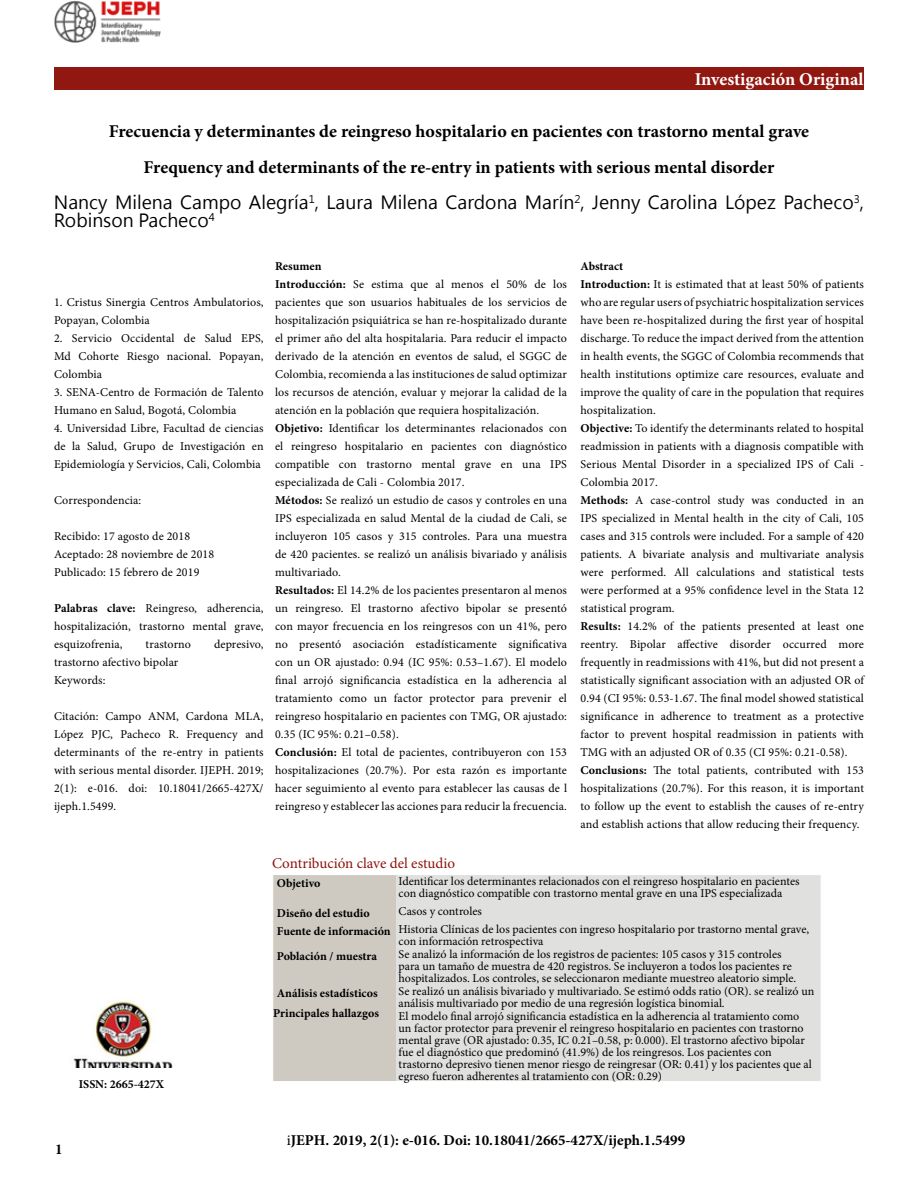
<style>
.page{position:relative;width:918px;height:1188px;background:#fff}
.page>*{position:absolute;margin:0;border:0;box-sizing:border-box;transform-origin:0 0}
.t1{font:700 18px/36px "Minion Pro";color:#000;text-align:center}
.t2{font:18px/18px "Microsoft Jheng Hei";color:#000}
.t3{font:700 18px "Minion Pro";color:#fff}
.t4{font:700 15px "Minion Pro";color:#000}
.t5{font:15px "Minion Pro";color:#8e140b}
.t6{font:12px/18px "Minion Pro";letter-spacing:.005em;color:#000}
.t7{font:700 12px "Minion Pro";color:#000}
.s1{font-weight:700}
.s2{font-weight:400}
</style>
<div class="page">
<div style="left:54px;top:68px;width:810px;height:22px;background:#911711"></div>
<img style="left:73px;top:999px;width:100px;height:69px">
<img style="left:54px;top:1px;width:107px;height:42px">
<div style="left:396px;top:875px;width:425px;height:206px;background:#e0e0df"></div>
<div style="left:273px;top:875px;width:123px;height:206px;background:#cecac2"></div>
<h1 class="t3" style="left:695px;top:67px;width:170px">Investigación Original</h1>
<h1 class="t1" style="left:109px;top:113px;width:702px">Frecuencia y determinantes de reingreso hospitalario en pacientes con trastorno mental grave<br>Frequency and determinants of the re-entry in patients with serious mental disorder</h1>
<h1 class="t2" style="left:54px;top:194px;width:811px">Nancy Milena Campo Alegría<sup>1</sup>, Laura Milena Cardona Marín<sup>2</sup>, Jenny Carolina López Pacheco<sup>3</sup>,<br>Robinson Pacheco<sup>4</sup></h1>
<p class="t6" style="left:275px;top:257px;width:293px"><span class="s1">Resumen<br>Introducción:</span> Se estima que al menos el 50% de los pacientes que son usuarios habituales de los servicios de hospitalización psiquiátrica se han re-hospitalizado durante el primer año del alta hospitalaria. Para reducir el impacto derivado de la atención en eventos de salud, el SGGC de Colombia, recomienda a las instituciones de salud optimizar los recursos de atención, evaluar y mejorar la calidad de la atención en la población que requiera hospitalización.<br><span class="s1">Objetivo:</span> Identificar los determinantes relacionados con el reingreso hospitalario en pacientes con diagnóstico compatible con trastorno mental grave en una IPS especializada de Cali - Colombia 2017.<br><span class="s1">Métodos:</span> Se realizó un estudio de casos y controles en una IPS especializada en salud Mental de la ciudad de Cali, se incluyeron 105 casos y 315 controles. Para una muestra de 420 pacientes. se realizó un análisis bivariado y análisis multivariado.<br><span class="s1">Resultados:</span> El 14.2% de los pacientes presentaron al menos un reingreso. El trastorno afectivo bipolar se presentó con mayor frecuencia en los reingresos con un 41%, pero no presentó asociación estadísticamente significativa con un OR ajustado: 0.94 (IC 95%: 0.53–1.67). El modelo final arrojó significancia estadística en la adherencia al tratamiento como un factor protector para prevenir el reingreso hospitalario en pacientes con TMG, OR ajustado:<br>0.35 (IC 95%: 0.21–0.58).<br><span class="s1">Conclusión:</span> El total de pacientes, contribuyeron con 153 hospitalizaciones (20.7%). Por esta razón es importante hacer seguimiento al evento para establecer las causas de l reingreso y establecer las acciones para reducir la frecuencia.</p>
<p class="t6" style="left:580px;top:257px;width:285px"><span class="s1">Abstract<br>Introduction:</span> It is estimated that at least 50% of patients who are regular users of psychiatric hospitalization services have been re-hospitalized during the first year of hospital discharge. To reduce the impact derived from the attention in health events, the SGGC of Colombia recommends that health institutions optimize care resources, evaluate and improve the quality of care in the population that requires hospitalization.<br><span class="s1">Objective:</span> To identify the determinants related to hospital readmission in patients with a diagnosis compatible with Serious Mental Disorder in a specialized IPS of Cali - Colombia 2017.<br><span class="s1">Methods:</span> A case-control study was conducted in an IPS specialized in Mental health in the city of Cali, 105 cases and 315 controls were included. For a sample of 420 patients. A bivariate analysis and multivariate analysis were performed. All calculations and statistical tests were performed at a 95% confidence level in the Stata 12 statistical program.<br><span class="s1">Results:</span> 14.2% of the patients presented at least one reentry. Bipolar affective disorder occurred more frequently in readmissions with 41%, but did not present a statistically significant association with an adjusted OR of 0.94 (CI 95%: 0.53-1.67. The final model showed statistical significance in adherence to treatment as a protective factor to prevent hospital readmission in patients with TMG with an adjusted OR of 0.35 (CI 95%: 0.21-0.58).<br><span class="s1">Conclusions:</span> The total patients, contributed with 153 hospitalizations (20.7%). For this reason, it is important to follow up the event to establish the causes of re-entry and establish actions that allow reducing their frequency.</p>
<p class="t6" style="left:54px;top:293px;width:211px">1. Cristus Sinergia Centros Ambulatorios,<br>Popayan, Colombia</p>
<p class="t6" style="left:54px;top:329px;width:211px;text-align:justify">2. Servicio Occidental de Salud EPS, Md Cohorte Riesgo nacional. Popayan, Colombia</p>
<p class="t6" style="left:54px;top:383px;width:211px">3. SENA-Centro de Formación de Talento<br>Humano en Salud, Bogotá, Colombia</p>
<p class="t6" style="left:54px;top:419px;width:211px;text-align:justify">4. Universidad Libre, Facultad de ciencias de la Salud, Grupo de Investigación en Epidemiología y Servicios, Cali, Colombia</p>
<p class="t6" style="left:54px;top:491px;width:89px">Correspondencia:</p>
<p class="t6" style="left:54px;top:527px;width:162px">Recibido: 17 agosto de 2018<br>Aceptado: 28 noviembre de 2018<br>Publicado: 15 febrero de 2019</p>
<p class="t6" style="left:54px;top:599px;width:211px;text-align:justify"><span class="s1">Palabras clave:</span> Reingreso, adherencia, hospitalización, trastorno mental grave, esquizofrenia,</p>
<p class="t6" style="left:146px;top:635px;width:47px">trastorno</p>
<p class="t6" style="left:214px;top:635px;width:51px">depresivo,</p>
<p class="t6" style="left:54px;top:653px;width:126px">trastorno afectivo bipolar<br>Keywords:</p>
<p class="t6" style="left:54px;top:707px;width:211px;text-align:justify">Citación: Campo ANM, Cardona MLA, López PJC, Pacheco R. Frequency and determinants of the re-entry in patients with serious mental disorder. IJEPH. 2019; 2(1): e-016. doi: 10.18041/2665-427X/ ijeph.1.5499.</p>
<p class="t7" style="left:79px;top:1076px;width:87px">ISSN: 2665-427X</p>
<p class="t4" style="left:55px;top:1139px;width:9px">1</p>
<p class="t5" style="left:272px;top:853px;width:184px">Contribución clave del estudio</p>
<p class="t7" style="left:277px;top:875px;width:45px">Objetivo</p>
<p class="t6" style="left:399px;top:876px;width:402px;line-height:12px">Identificar los determinantes relacionados con el reingreso hospitalario en pacientes con diagnóstico compatible con trastorno mental grave en una IPS especializada</p>
<p class="t7" style="left:277px;top:905px;width:94px">Diseño del estudio</p>
<p class="t6" style="left:277px;top:903px;width:534px;line-height:17.2px;text-indent:122px">Casos y controles<br><span class="s1">Fuente de información</span> Historia Clínicas de los pacientes con ingreso hospitalario por trastorno mental grave,</p>
<p class="t6" style="left:399px;top:932px;width:146px">con información retrospectiva</p>
<p class="t7" style="left:277px;top:947px;width:102px">Población / muestra</p>
<p class="t6" style="left:399px;top:948px;width:399px;line-height:12px">Se analizó la información de los registros de pacientes: 105 casos y 315 controles para un tamaño de muestra de 420 registros. Se incluyeron a todos los pacientes re hospitalizados. Los controles, se seleccionaron mediante muestreo aleatorio simple.</p>
<p class="t7" style="left:277px;top:984px;width:102px">Análisis estadísticos</p>
<p class="t6" style="left:399px;top:985px;width:417px;line-height:12px">Se realizó un análisis bivariado y multivariado. Se estimó odds ratio (OR). se realizó un análisis multivariado por medio de una regresión logística binomial.</p>
<p class="t7" style="left:273px;top:1005px;width:107px">Principales hallazgos</p>
<p class="t6" style="left:399px;top:1010px;width:415px;line-height:12px">El modelo final arrojó significancia estadística en la adherencia al tratamiento como un factor protector para prevenir el reingreso hospitalario en pacientes con trastorno mental grave (OR ajustado: 0.35, IC 0.21–0.58, p: 0.000). El trastorno afectivo bipolar fue el diagnóstico que predominó (41.9%) de los reingresos. Los pacientes con trastorno depresivo tienen menor riesgo de reingresar (OR: 0.41) y los pacientes que al egreso fueron adherentes al tratamiento con (OR: 0.29)</p>
<p class="t4" style="left:287px;top:1130px;width:400px"><span class="s2">i</span>JEPH. 2019, 2(1): e-016. Doi: 10.18041/2665-427X/ijeph.1.5499</p>
</div>
